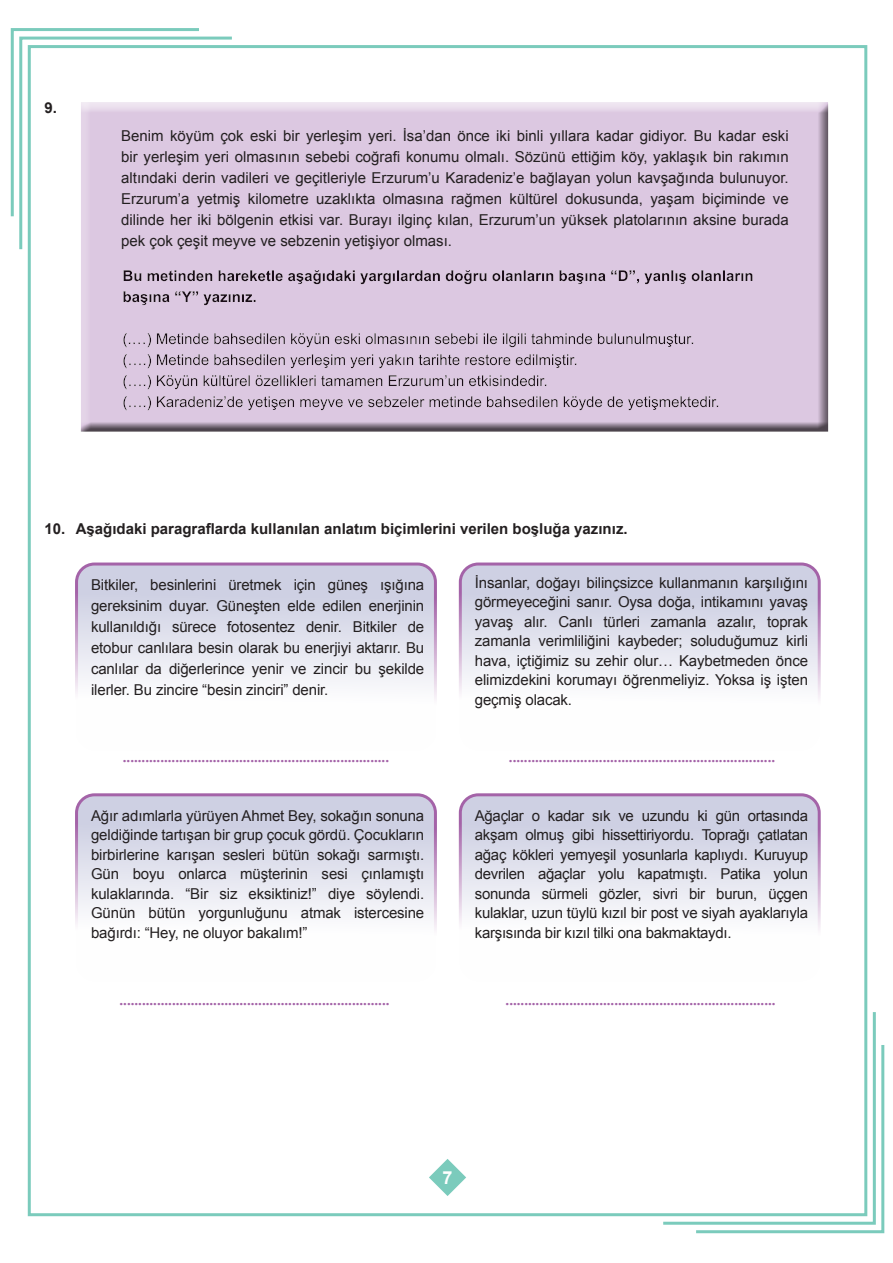
<style>
.page{position:relative;width:893px;height:1263px;background:#fff}
.page>*{position:absolute;margin:0;border:0;box-sizing:border-box;transform-origin:0 0}
.t1{font:700 18px "Arial";color:#fff}
.t2{font:15px/19.5px "Arial";letter-spacing:-.01em;color:#231f20;text-align:justify}
.t3{font:700 15px "Times New Roman";color:#a463a8}
.t4{font:700 15px "Arial";color:#231f20}
</style>
<div class="page">
<svg style="left:19px;top:36px;width:216px;height:216px"></svg>
<svg style="left:10px;top:28px;width:192px;height:191px"></svg>
<svg style="left:660px;top:1009px;width:216px;height:216px"></svg>
<svg style="left:693px;top:1042px;width:192px;height:192px"></svg>
<svg style="left:429px;top:1159px;width:37px;height:37px"></svg>
<div style="left:71px;top:92px;width:767px;height:349px;background:#fff"></div>
<div style="left:70px;top:96px;width:759px;height:336px;background:#fff"></div>
<svg style="left:80px;top:102px;width:749px;height:330px;background:#d3c0d7"></svg>
<div style="left:77px;top:564px;width:358px;height:186px;background:linear-gradient(to bottom,#c8cadf,#fff);border-radius:18px"></div>
<div style="left:75px;top:562px;width:362px;height:189px;border:3px solid #a463a8;border-radius:18px"></div>
<div style="left:77px;top:795px;width:358px;height:186px;background:linear-gradient(to bottom,#c8cadf,#fff);border-radius:18px"></div>
<div style="left:75px;top:793px;width:362px;height:189px;border:3px solid #a463a8;border-radius:18px"></div>
<div style="left:460px;top:795px;width:359px;height:186px;background:linear-gradient(to bottom,#c8cadf,#fff);border-radius:18px"></div>
<div style="left:459px;top:793px;width:362px;height:189px;border:3px solid #a463a8;border-radius:18px"></div>
<div style="left:460px;top:564px;width:359px;height:186px;background:linear-gradient(to bottom,#c8cadf,#fff);border-radius:18px"></div>
<div style="left:459px;top:562px;width:362px;height:189px;border:3px solid #a463a8;border-radius:18px"></div>
<p class="t4" style="left:45px;top:99px;width:14px">9.</p>
<p class="t2" style="left:121px;top:125px;width:669px;line-height:21px">Benim köyüm çok eski bir yerleşim yeri. İsa’dan önce iki binli yıllara kadar gidiyor. Bu kadar eski bir yerleşim yeri olmasının sebebi coğrafi konumu olmalı. Sözünü ettiğim köy, yaklaşık bin rakımın altındaki derin vadileri ve geçitleriyle Erzurum’u Karadeniz’e bağlayan yolun kavşağında bulunuyor.<br>Erzurum’a yetmiş kilometre uzaklıkta olmasına rağmen kültürel dokusunda, yaşam biçiminde ve dilinde her iki bölgenin etkisi var. Burayı ilginç kılan, Erzurum’un yüksek platolarının aksine burada pek çok çeşit meyve ve sebzenin yetişiyor olması.</p>
<p class="t4" style="left:45px;top:520px;width:22px">10.</p>
<p class="t4" style="left:76px;top:519px;width:553px">Aşağıdaki paragraflarda kullanılan anlatım biçimlerini verilen boşluğa yazınız.</p>
<p class="t2" style="left:91px;top:574px;width:335px;line-height:21px">Bitkiler, besinlerini üretmek için güneş ışığına gereksinim duyar. Güneşten elde edilen enerjinin kullanıldığı sürece fotosentez denir. Bitkiler de etobur canlılara besin olarak bu enerjiyi aktarır. Bu canlılar da diğerlerince yenir ve zincir bu şekilde ilerler. Bu zincire “besin zinciri” denir.</p>
<p class="t2" style="left:475px;top:573px;width:335px">İnsanlar, doğayı bilinçsizce kullanmanın karşılığını görmeyeceğini sanır. Oysa doğa, intikamını yavaş yavaş alır. Canlı türleri zamanla azalır, toprak zamanla verimliliğini kaybeder; soluduğumuz kirli hava, içtiğimiz su zehir olur… Kaybetmeden önce elimizdekini korumayı öğrenmeliyiz. Yoksa iş işten geçmiş olacak.</p>
<p class="t3" style="left:123px;top:747px;width:268px">.......................................................................</p>
<p class="t3" style="left:509px;top:747px;width:268px">.......................................................................</p>
<p class="t2" style="left:91px;top:806px;width:335px">Ağır adımlarla yürüyen Ahmet Bey, sokağın sonuna geldiğinde tartışan bir grup çocuk gördü. Çocukların birbirlerine karışan sesleri bütün sokağı sarmıştı.<br>Gün boyu onlarca müşterinin sesi çınlamıştı kulaklarında. “Bir siz eksiktiniz!” diye söylendi.<br>Günün bütün yorgunluğunu atmak istercesine bağırdı: “Hey, ne oluyor bakalım!”</p>
<p class="t2" style="left:475px;top:806px;width:335px">Ağaçlar o kadar sık ve uzundu ki gün ortasında akşam olmuş gibi hissettiriyordu. Toprağı çatlatan ağaç kökleri yemyeşil yosunlarla kaplıydı. Kuruyup devrilen ağaçlar yolu kapatmıştı. Patika yolun sonunda sürmeli gözler, sivri bir burun, üçgen kulaklar, uzun tüylü kızıl bir post ve siyah ayaklarıyla karşısında bir kızıl tilki ona bakmaktaydı.</p>
<p class="t3" style="left:120px;top:991px;width:272px">........................................................................</p>
<p class="t3" style="left:506px;top:991px;width:271px">........................................................................</p>
<p class="t1" style="left:443px;top:1167px;width:12px">7</p>
</div>
